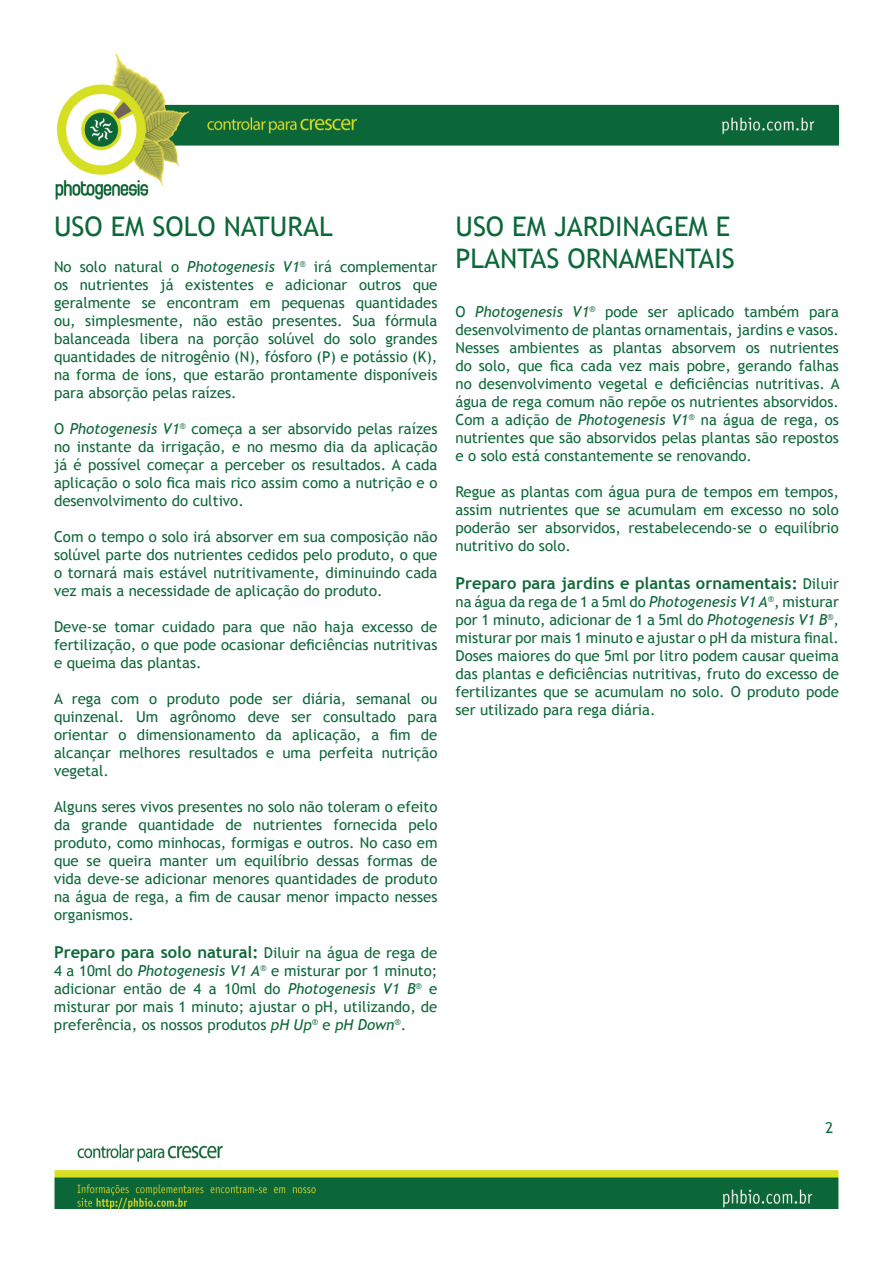
<style>
.page{position:relative;width:893px;height:1263px;background:#fff}
.page>*{position:absolute;margin:0;border:0;box-sizing:border-box;transform-origin:0 0}
.t1{font:27px/32.4px "Trebuchet MS";color:#0d6839}
.t2{font:700 16.5px "Trebuchet MS";color:#0d6839}
.t3{font:15px/18px "Trebuchet MS";color:#0d6839;text-align:justify}
.s1{font-style:italic}
.s2{font-weight:400;font-size:15px}
</style>
<div class="page">
<img style="left:55px;top:54px;width:784px;height:145px">
<img style="left:54px;top:1144px;width:785px;height:65px">
<h1 class="t1" style="left:54px;top:211px;width:280px">USO EM SOLO NATURAL</h1>
<h1 class="t1" style="left:455px;top:211px;width:281px">USO EM JARDINAGEM E<br>PLANTAS ORNAMENTAIS</h1>
<p class="t3" style="left:455px;top:303px;width:386px">O <span class="s1">Photogenesis V1</span><sup>®</sup> pode ser aplicado também para desenvolvimento de plantas ornamentais, jardins e vasos.<br>Nesses ambientes as plantas absorvem os nutrientes do solo, que fica cada vez mais pobre, gerando falhas no desenvolvimento vegetal e deficiências nutritivas. A água de rega comum não repõe os nutrientes absorvidos.<br>Com a adição de <span class="s1">Photogenesis V1</span><sup>®</sup> na água de rega, os nutrientes que são absorvidos pelas plantas são repostos e o solo está constantemente se renovando.</p>
<p class="t3" style="left:455px;top:483px;width:385px">Regue as plantas com água pura de tempos em tempos, assim nutrientes que se acumulam em excesso no solo poderão ser absorvidos, restabelecendo-se o equilíbrio nutritivo do solo.</p>
<p class="t2" style="left:455px;top:573px;width:385px">Preparo para jardins e plantas ornamentais: <span class="s2">Diluir</span></p>
<p class="t3" style="left:455px;top:593px;width:385px">na água da rega de 1 a 5ml do <span class="s1">Photogenesis V1 A</span><sup>®</sup>, misturar por 1 minuto, adicionar de 1 a 5ml do <span class="s1">Photogenesis V1 B</span><sup>®</sup>, misturar por mais 1 minuto e ajustar o pH da mistura final.<br>Doses maiores do que 5ml por litro podem causar queima das plantas e deficiências nutritivas, fruto do excesso de fertilizantes que se acumulam no solo. O produto pode ser utilizado para rega diária.</p>
<p class="t3" style="left:54px;top:258px;width:385px">No solo natural o <span class="s1">Photogenesis V1</span><sup>®</sup> irá complementar os nutrientes já existentes e adicionar outros que geralmente se encontram em pequenas quantidades ou, simplesmente, não estão presentes. Sua fórmula balanceada libera na porção solúvel do solo grandes quantidades de nitrogênio (N), fósforo (P) e potássio (K), na forma de íons, que estarão prontamente disponíveis para absorção pelas raízes.</p>
<p class="t3" style="left:54px;top:420px;width:385px">O <span class="s1">Photogenesis V1</span><sup>®</sup> começa a ser absorvido pelas raízes no instante da irrigação, e no mesmo dia da aplicação já é possível começar a perceber os resultados. A cada aplicação o solo fica mais rico assim como a nutrição e o desenvolvimento do cultivo.</p>
<p class="t3" style="left:54px;top:528px;width:385px">Com o tempo o solo irá absorver em sua composição não solúvel parte dos nutrientes cedidos pelo produto, o que o tornará mais estável nutritivamente, diminuindo cada vez mais a necessidade de aplicação do produto.</p>
<p class="t3" style="left:54px;top:618px;width:385px">Deve-se tomar cuidado para que não haja excesso de fertilização, o que pode ocasionar deficiências nutritivas e queima das plantas.</p>
<p class="t3" style="left:54px;top:690px;width:385px">A rega com o produto pode ser diária, semanal ou quinzenal. Um agrônomo deve ser consultado para orientar o dimensionamento da aplicação, a fim de alcançar melhores resultados e uma perfeita nutrição vegetal.</p>
<p class="t3" style="left:54px;top:798px;width:385px">Alguns seres vivos presentes no solo não toleram o efeito da grande quantidade de nutrientes fornecida pelo produto, como minhocas, formigas e outros. No caso em que se queira manter um equilíbrio dessas formas de vida deve-se adicionar menores quantidades de produto na água de rega, a fim de causar menor impacto nesses organismos.</p>
<p class="t2" style="left:54px;top:942px;width:385px">Preparo para solo natural: <span class="s2">Diluir na água de rega de</span></p>
<p class="t3" style="left:54px;top:962px;width:385px">4 a 10ml do <span class="s1">Photogenesis V1 A</span><sup>®</sup> e misturar por 1 minuto; adicionar então de 4 a 10ml do <span class="s1">Photogenesis V1 B</span><sup>®</sup> e misturar por mais 1 minuto; ajustar o pH, utilizando, de preferência, os nossos produtos <span class="s1">pH Up</span><sup>®</sup> e <span class="s1">pH Down</span><sup>®</sup>.</p>
<p class="t3" style="left:826px;top:1118px;width:9px">2</p>
</div>
